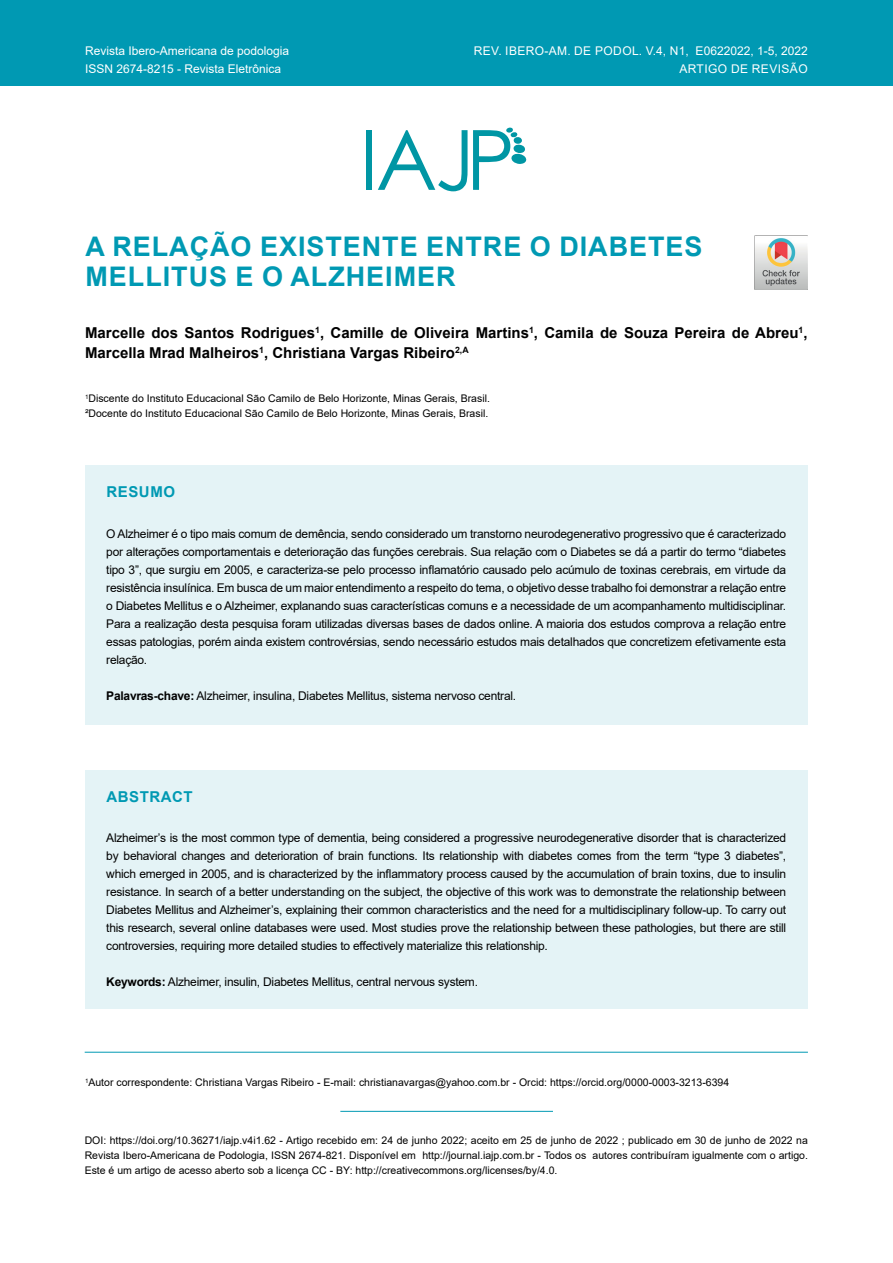
<style>
.page{position:relative;width:893px;height:1263px;background:#fff}
.page>*{position:absolute;margin:0;border:0;box-sizing:border-box;transform-origin:0 0}
.t1{font:700 27px/30px "Arial";letter-spacing:.035em;color:#0099b3}
.t2{font:700 15px/19.5px "Arial";color:#000}
.t3{font:700 15px "Arial";letter-spacing:.035em;color:#0099b3}
.t4{font:12px/18px "Arial";letter-spacing:-.02em;color:#000;text-align:justify}
.t5{font:12px/18px "Arial";color:#fff}
.t6{font:12px/18px "Arial";letter-spacing:.035em;color:#fff;text-align:right}
.t7{font:10.5px/15px "Arial";color:#000}
.s1{font-weight:700}
</style>
<div class="page">
<div style="left:0;top:0;width:893px;height:85px;background:#0099b3"></div>
<div style="left:366px;top:130px;width:6px;height:60px;background:#0096a4"></div>
<svg style="left:378px;top:128px;width:149px;height:63px"></svg>
<div style="left:85px;top:465px;width:722px;height:260px;background:#e4f3f6"></div>
<hr style="left:85px;top:1052px;width:723px;height:1px;background:#0099b3">
<hr style="left:340px;top:1111px;width:213px;height:1px;background:#0099b3">
<img style="left:754px;top:236px;width:53px;height:53px">
<div style="left:85px;top:770px;width:722px;height:239px;background:#e4f3f6"></div>
<p class="t5" style="left:85px;top:42px;width:206px">Revista Ibero-Americana de podologia<br>ISSN 2674-8215 - Revista Eletrônica</p>
<p class="t6" style="left:474px;top:42px;width:336px">REV. IBERO-AM. DE PODOL. V.4, N1, E0622022, 1-5, 2022<br>ARTIGO DE REVISÃO</p>
<h1 class="t1" style="left:86px;top:232px;width:618px">A RELAÇÃO EXISTENTE ENTRE O DIABETES<br>MELLITUS E O ALZHEIMER</h1>
<p class="t2" style="left:85px;top:323px;width:724px">Marcelle dos Santos Rodrigues<sup>1</sup>, Camille de Oliveira Martins<sup>1</sup>, Camila de Souza Pereira de Abreu<sup>1</sup>,<br>Marcella Mrad Malheiros<sup>1</sup>, Christiana Vargas Ribeiro<sup>2,A</sup></p>
<p class="t7" style="left:85px;top:391px;width:406px"><sup>1</sup>Discente do Instituto Educacional São Camilo de Belo Horizonte, Minas Gerais, Brasil.<br>²Docente do Instituto Educacional São Camilo de Belo Horizonte, Minas Gerais, Brasil.</p>
<p class="t3" style="left:107px;top:482px;width:70px">RESUMO</p>
<p class="t4" style="left:106px;top:525px;width:681px">O Alzheimer é o tipo mais comum de demência, sendo considerado um transtorno neurodegenerativo progressivo que é caracterizado por alterações comportamentais e deterioração das funções cerebrais. Sua relação com o Diabetes se dá a partir do termo “diabetes tipo 3”, que surgiu em 2005, e caracteriza-se pelo processo inflamatório causado pelo acúmulo de toxinas cerebrais, em virtude da resistência insulínica. Em busca de um maior entendimento a respeito do tema, o objetivo desse trabalho foi demonstrar a relação entre o Diabetes Mellitus e o Alzheimer, explanando suas características comuns e a necessidade de um acompanhamento multidisciplinar.<br>Para a realização desta pesquisa foram utilizadas diversas bases de dados online. A maioria dos estudos comprova a relação entre essas patologias, porém ainda existem controvérsias, sendo necessário estudos mais detalhados que concretizem efetivamente esta relação.</p>
<p class="t4" style="left:106px;top:687px;width:411px"><span class="s1">Palavras-chave:</span> Alzheimer, insulina, Diabetes Mellitus, sistema nervoso central.</p>
<p class="t3" style="left:107px;top:786px;width:88px">ABSTRACT</p>
<p class="t4" style="left:106px;top:829px;width:681px">Alzheimer’s is the most common type of dementia, being considered a progressive neurodegenerative disorder that is characterized by behavioral changes and deterioration of brain functions. Its relationship with diabetes comes from the term “type 3 diabetes”, which emerged in 2005, and is characterized by the inflammatory process caused by the accumulation of brain toxins, due to insulin resistance. In search of a better understanding on the subject, the objective of this work was to demonstrate the relationship between Diabetes Mellitus and Alzheimer’s, explaining their common characteristics and the need for a multidisciplinary follow-up. To carry out this research, several online databases were used. Most studies prove the relationship between these pathologies, but there are still controversies, requiring more detailed studies to effectively materialize this relationship.</p>
<p class="t4" style="left:106px;top:973px;width:373px"><span class="s1">Keywords:</span> Alzheimer, insulin, Diabetes Mellitus, central nervous system.</p>
<p class="t7" style="left:85px;top:1075px;width:646px"><sup>1</sup>Autor correspondente: Christiana Vargas Ribeiro - E-mail: christianavargas@yahoo.com.br - Orcid: https://orcid.org/0000-0003-3213-6394</p>
<p class="t7" style="left:85px;top:1133px;width:725px;text-align:justify">DOI: https://doi.org/10.36271/iajp.v4i1.62 - Artigo recebido em: 24 de junho 2022; aceito em 25 de junho de 2022 ; publicado em 30 de junho de 2022 na Revista Ibero-Americana de Podologia, ISSN 2674-821. Disponível em http://journal.iajp.com.br - Todos os autores contribuíram igualmente com o artigo.<br>Este é um artigo de acesso aberto sob a licença CC - BY: http://creativecommons.org/licenses/by/4.0.</p>
</div>
